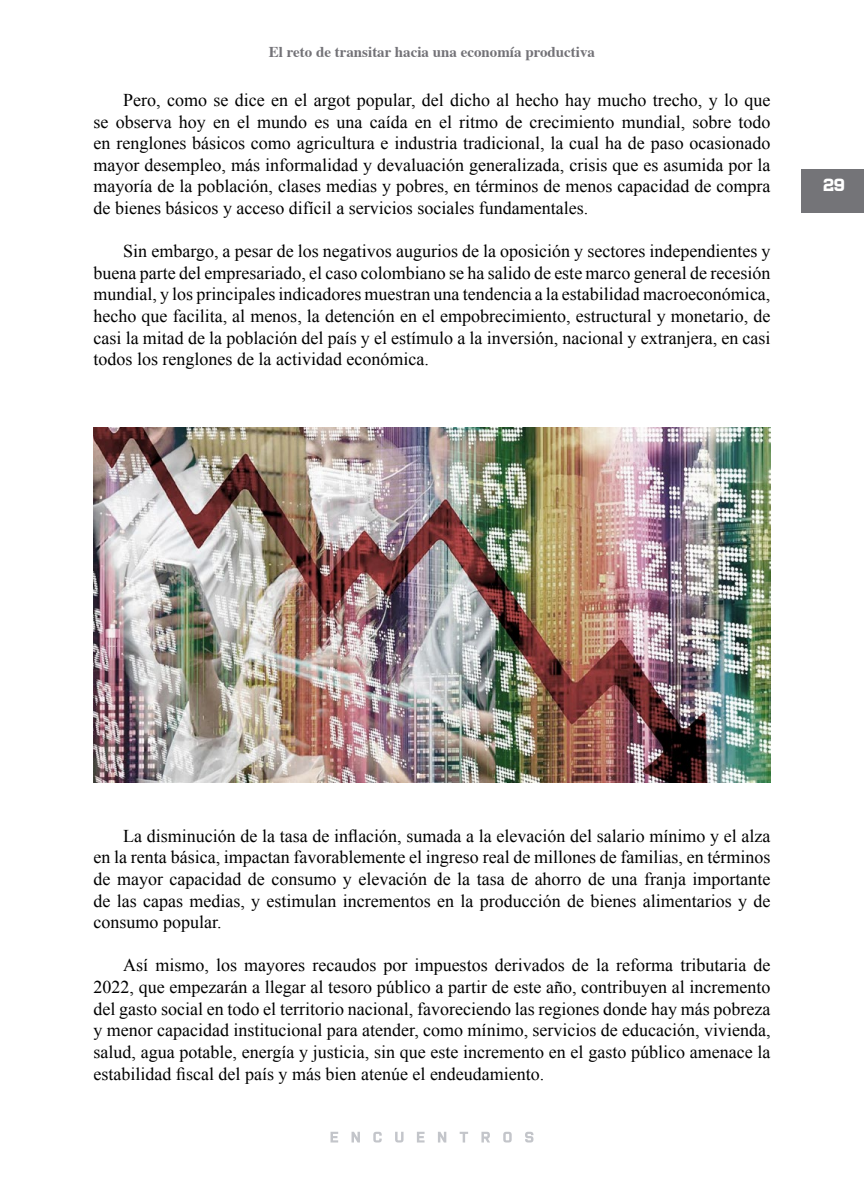
<style>
.page{position:relative;width:864px;height:1188px;background:#fff}
.page>*{position:absolute;margin:0;border:0;box-sizing:border-box;transform-origin:0 0}
.t1{font:18px/21.6px "Times New Roman";color:#000;text-align:justify}
.t2{font:18px "X Heighting";color:#fff}
.t3{font:700 15px "Times";color:#737277}
</style>
<div class="page">
<svg style="left:331px;top:1132px;width:7px;height:11px"></svg>
<svg style="left:352px;top:1132px;width:8px;height:11px"></svg>
<svg style="left:373px;top:1132px;width:9px;height:11px"></svg>
<svg style="left:395px;top:1132px;width:9px;height:11px"></svg>
<svg style="left:417px;top:1132px;width:8px;height:11px"></svg>
<svg style="left:438px;top:1132px;width:8px;height:11px"></svg>
<svg style="left:460px;top:1132px;width:8px;height:11px"></svg>
<svg style="left:481px;top:1132px;width:9px;height:11px"></svg>
<svg style="left:503px;top:1132px;width:9px;height:11px"></svg>
<svg style="left:525px;top:1132px;width:8px;height:11px"></svg>
<div style="left:801px;top:169px;width:63px;height:44px;background:#747478"></div>
<img style="left:93px;top:428px;width:678px;height:354px">
<p class="t3" style="left:269px;top:37px;width:328px">El reto de transitar hacia una economía productiva</p>
<p class="t1" style="left:94px;top:89px;width:678px;text-indent:30px">Pero, como se dice en el argot popular, del dicho al hecho hay mucho trecho, y lo que se observa hoy en el mundo es una caída en el ritmo de crecimiento mundial, sobre todo en renglones básicos como agricultura e industria tradicional, la cual ha de paso ocasionado mayor desempleo, más informalidad y devaluación generalizada, crisis que es asumida por la mayoría de la población, clases medias y pobres, en términos de menos capacidad de compra de bienes básicos y acceso difícil a servicios sociales fundamentales.</p>
<p class="t1" style="left:94px;top:240px;width:678px;text-indent:30px">Sin embargo, a pesar de los negativos augurios de la oposición y sectores independientes y buena parte del empresariado, el caso colombiano se ha salido de este marco general de recesión mundial, y los principales indicadores muestran una tendencia a la estabilidad macroeconómica, hecho que facilita, al menos, la detención en el empobrecimiento, estructural y monetario, de casi la mitad de la población del país y el estímulo a la inversión, nacional y extranjera, en casi todos los renglones de la actividad económica.</p>
<p class="t2" style="left:824px;top:174px;width:23px">29</p>
<p class="t1" style="left:94px;top:825px;width:678px;text-indent:30px">La disminución de la tasa de inflación, sumada a la elevación del salario mínimo y el alza en la renta básica, impactan favorablemente el ingreso real de millones de familias, en términos de mayor capacidad de consumo y elevación de la tasa de ahorro de una franja importante de las capas medias, y estimulan incrementos en la producción de bienes alimentarios y de consumo popular.</p>
<p class="t1" style="left:94px;top:954px;width:678px;text-indent:30px">Así mismo, los mayores recaudos por impuestos derivados de la reforma tributaria de 2022, que empezarán a llegar al tesoro público a partir de este año, contribuyen al incremento del gasto social en todo el territorio nacional, favoreciendo las regiones donde hay más pobreza y menor capacidad institucional para atender, como mínimo, servicios de educación, vivienda, salud, agua potable, energía y justicia, sin que este incremento en el gasto público amenace la estabilidad fiscal del país y más bien atenúe el endeudamiento.</p>
</div>
